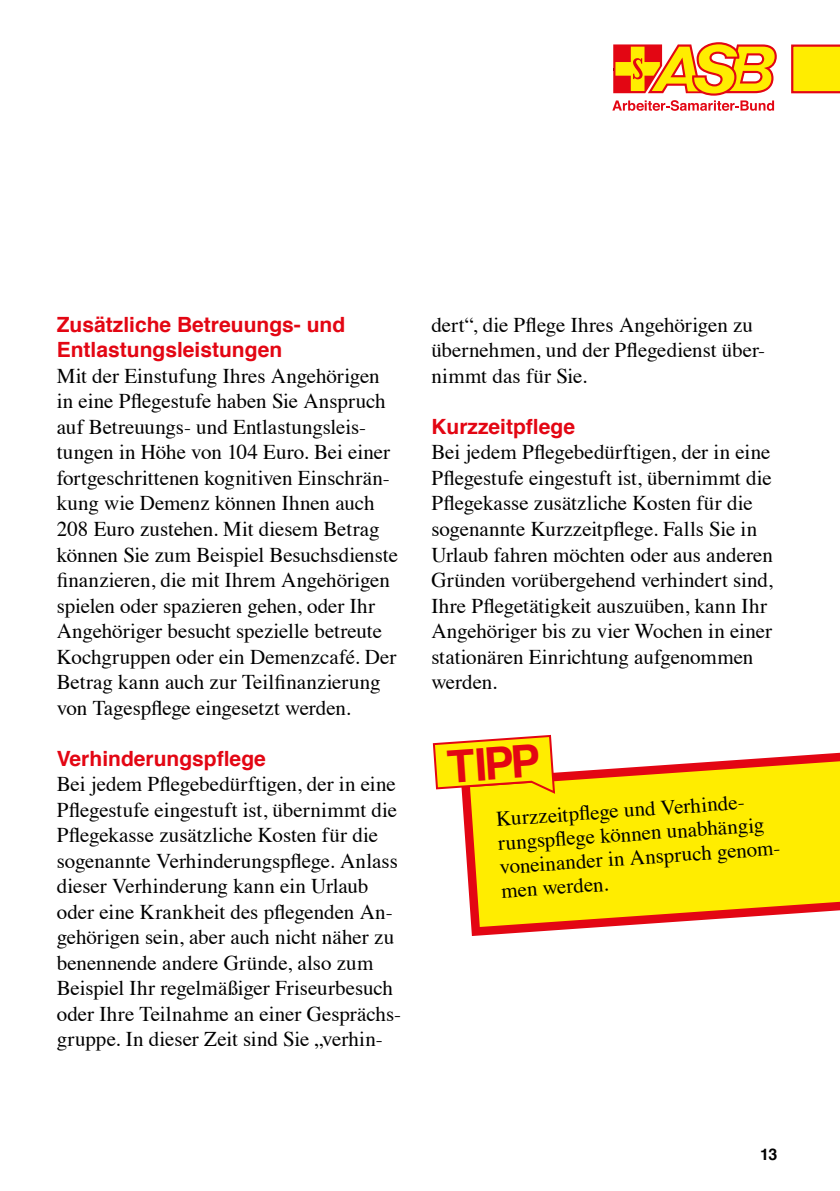
<style>
.page{position:relative;width:840px;height:1191px;background:#fff}
.page>*{position:absolute;margin:0;border:0;box-sizing:border-box;transform-origin:0 0}
.t1{font:700 45px "Helvetica";color:#e30613}
.t2{font:21px/25.6px "Times";letter-spacing:-.005em;color:#000}
.t3{font:700 21px/25.6px "Helvetica";color:#e30613}
.t4{font:700 16px "Helvetica";color:#000}
</style>
<div class="page">
<svg style="left:462px;top:752px;width:377px;height:184px;background:#fcd722"></svg>
<svg style="left:432px;top:734px;width:124px;height:61px;background:#fcd725"></svg>
<svg style="left:612px;top:42px;width:164px;height:69px"></svg>
<svg style="left:791px;top:45px;width:48px;height:48px;background:#fbd102"></svg>
<p class="t3" style="left:57px;top:312px;width:290px">Zusätzliche Betreuungs- und<br>Entlastungsleistungen</p>
<p class="t2" style="left:57px;top:361px;width:342px">Mit der Einstufung Ihres Angehörigen in eine Pflegestufe haben Sie Anspruch auf Betreuungs- und Entlastungsleis&shy;tungen in Höhe von 104 Euro. Bei einer fortgeschrittenen kognitiven Einschrän&shy;kung wie Demenz können Ihnen auch 208 Euro zustehen. Mit diesem Betrag können Sie zum Beispiel Besuchsdienste finanzieren, die mit Ihrem Angehörigen spielen oder spazieren gehen, oder Ihr Angehöriger besucht spezielle betreute Kochgruppen oder ein Demenzcafé. Der Betrag kann auch zur Teilfinanzierung von Tagespflege eingesetzt werden.</p>
<p class="t3" style="left:57px;top:745px;width:210px">Verhinderungspflege</p>
<p class="t2" style="left:57px;top:769px;width:346px">Bei jedem Pflegebedürftigen, der in eine Pflegestufe eingestuft ist, übernimmt die Pflegekasse zusätzliche Kosten für die sogenannte Verhinderungspflege. Anlass dieser Verhinderung kann ein Urlaub oder eine Krankheit des pflegenden An&shy;gehörigen sein, aber auch nicht näher zu benennende andere Gründe, also zum Beispiel Ihr regelmäßiger Friseurbesuch oder Ihre Teilnahme an einer Gesprächs&shy;gruppe. In dieser Zeit sind Sie „verhin-</p>
<p class="t2" style="left:431px;top:310px;width:335px">dert“, die Pflege Ihres Angehörigen zu übernehmen, und der Pflegedienst über&shy;nimmt das für Sie.</p>
<p class="t3" style="left:431px;top:414px;width:145px">Kurzzeitpflege</p>
<p class="t2" style="left:431px;top:438px;width:343px">Bei jedem Pflegebedürftigen, der in eine Pflegestufe eingestuft ist, übernimmt die Pflegekasse zusätzliche Kosten für die sogenannte Kurzzeitpflege. Falls Sie in Urlaub fahren möchten oder aus anderen Gründen vorübergehend verhindert sind, Ihre Pflegetätigkeit auszuüben, kann Ihr Angehöriger bis zu vier Wochen in einer stationären Einrichtung aufgenommen werden.</p>
<h1 class="t1" style="left:444px;top:730px;width:95px;rotate:-4deg">TIPP</h1>
<p class="t2" style="left:495px;top:805px;width:286px;line-height:24px;rotate:-4deg">Kurzzeitpfl ege und Verhinde&shy;rungspfl ege können unabhängig voneinander in Anspruch genom&shy;men werden.</p>
<p class="t4" style="left:759px;top:1141px;width:19px">13</p>
</div>
